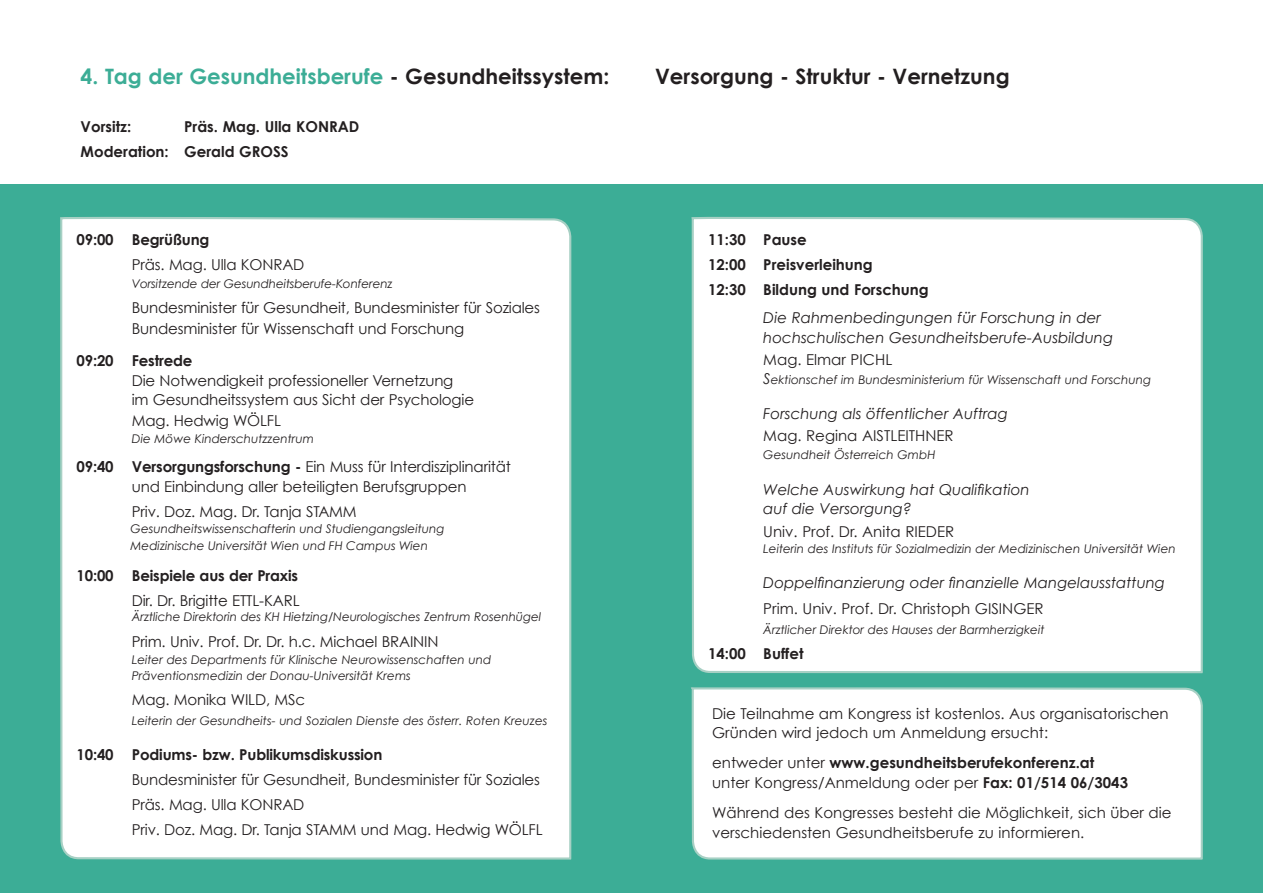
<style>
.page{position:relative;width:1263px;height:893px;background:#fff}
.page>*{position:absolute;margin:0;border:0;box-sizing:border-box;transform-origin:0 0}
.t1{font:700 21.15px "Century Gothic";color:#3cad96}
.t2{font:700 21.15px "Century Gothic";color:#231f20}
.t3{font:15px/19.5px "Century Gothic";letter-spacing:-.01em;color:#231f20}
.t4{font:700 15px/25.5px "Century Gothic";color:#231f20}
.t5{font:italic 15px/19.5px "Century Gothic";color:#231f20}
.t6{font:italic 12px/16.5px "Century Gothic";color:#231f20}
.s1{color:#231f20}
.s2{font-weight:700}
.s3{font-size:15px}
.s4{font-weight:400}
</style>
<div class="page">
<div style="left:0;top:185px;width:1263px;height:708px;background:#3cad96"></div>
<div style="left:60px;top:216px;width:512px;height:644px;background:#fff"></div>
<div style="left:691px;top:216px;width:512px;height:458px;background:#fff"></div>
<div style="left:691px;top:687px;width:512px;height:173px;background:#fff"></div>
<p class="t1" style="left:81px;top:63px;width:530px">4. Tag der Gesundheitsberufe <span class="s1">- Gesundheitssystem:</span></p>
<p class="t2" style="left:655px;top:63px;width:356px">Versorgung - Struktur - Vernetzung</p>
<p class="t4" style="left:81px;top:113px;width:52px">Vorsitz:</p>
<p class="t4" style="left:81px;top:113px;width:280px;text-indent:104px">Präs. Mag. Ulla KONRAD<br>Moderation: Gerald GROSS</p>
<p class="t4" style="left:77px;top:227px;width:134px">09:00 Begrüßung</p>
<p class="t3" style="left:132px;top:255px;width:174px">Präs. Mag. Ulla KONRAD</p>
<p class="t6" style="left:132px;top:275px;width:262px">Vorsitzende der Gesundheitsberufe-Konferenz</p>
<p class="t3" style="left:132px;top:298px;width:410px">Bundesminister für Gesundheit, Bundesminister für Soziales</p>
<p class="t3" style="left:132px;top:318px;width:334px">Bundesminister für Wissenschaft und Forschung</p>
<p class="t3" style="left:132px;top:351px;width:344px;text-indent:-55px"><span class="s2">09:20 Festrede<br></span>Die Notwendigkeit professioneller Vernetzung<br>im Gesundheitssystem aus Sicht der Psychologie</p>
<p class="t3" style="left:132px;top:411px;width:151px">Mag. Hedwig WÖLFL</p>
<p class="t6" style="left:132px;top:430px;width:184px">Die Möwe Kinderschutzzentrum</p>
<p class="t3" style="left:132px;top:457px;width:381px;text-indent:-55px"><span class="s2">09:40 Versorgungsforschung -</span> Ein Muss für Interdisziplinarität und Einbindung aller beteiligten Berufsgruppen</p>
<p class="t3" style="left:132px;top:501px;width:226px">Priv. Doz. Mag. Dr. Tanja STAMM</p>
<p class="t6" style="left:131px;top:521px;width:315px">Gesundheitswissenschafterin und Studiengangsleitung<br>Medizinische Universität Wien und FH Campus Wien</p>
<p class="t4" style="left:77px;top:562px;width:223px">10:00 Beispiele aus der Praxis</p>
<p class="t3" style="left:132px;top:591px;width:169px">Dir. Dr. Brigitte ETTL-KARL</p>
<p class="t6" style="left:132px;top:608px;width:411px">Ärztliche Direktorin des KH Hietzing/Neurologisches Zentrum Rosenhügel</p>
<p class="t3" style="left:132px;top:632px;width:308px">Prim. Univ. Prof. Dr. Dr. h.c. Michael BRAININ</p>
<p class="t6" style="left:132px;top:651px;width:361px">Leiter des Departments für Klinische Neurowissenschaften und<br>Präventionsmedizin der Donau-Universität Krems</p>
<p class="t3" style="left:132px;top:690px;width:175px">Mag. Monika WILD, MSc</p>
<p class="t6" style="left:132px;top:712px;width:417px">Leiterin der Gesundheits- und Sozialen Dienste des österr. Roten Kreuzes</p>
<p class="t4" style="left:77px;top:742px;width:307px">10:40 Podiums- bzw. Publikumsdiskussion</p>
<p class="t3" style="left:132px;top:770px;width:410px">Bundesminister für Gesundheit, Bundesminister für Soziales</p>
<p class="t3" style="left:132px;top:795px;width:174px">Präs. Mag. Ulla KONRAD</p>
<p class="t3" style="left:132px;top:820px;width:412px">Priv. Doz. Mag. Dr. Tanja STAMM und Mag. Hedwig WÖLFL</p>
<p class="t4" style="left:708px;top:227px;width:100px">11:30 Pause</p>
<p class="t4" style="left:708px;top:252px;width:166px">12:00 Preisverleihung</p>
<p class="t4" style="left:708px;top:277px;width:222px">12:30 Bildung und Forschung</p>
<p class="t5" style="left:763px;top:308px;width:351px">Die Rahmenbedingungen für Forschung in der hochschulischen Gesundheitsberufe-Ausbildung</p>
<p class="t3" style="left:763px;top:349px;width:130px">Mag. Elmar PICHL</p>
<p class="t6" style="left:763px;top:372px;width:389px"><span class="s3">S</span>ektionschef im Bundesministerium für Wissenschaft und Forschung</p>
<p class="t5" style="left:763px;top:403px;width:246px">Forschung als öffentlicher Auftrag</p>
<p class="t3" style="left:763px;top:426px;width:192px">Mag. Regina AISTLEITHNER</p>
<p class="t6" style="left:763px;top:446px;width:174px">Gesundheit Österreich GmbH</p>
<p class="t5" style="left:763px;top:480px;width:268px">Welche Auswirkung hat Qualifikation auf die Versorgung?</p>
<p class="t3" style="left:763px;top:521px;width:192px">Univ. Prof. Dr. Anita RIEDER</p>
<p class="t6" style="left:763px;top:540px;width:414px">Leiterin des Instituts für Sozialmedizin der Medizinischen Universität Wien</p>
<p class="t5" style="left:763px;top:572px;width:403px">Doppelfinanzierung oder finanzielle Mangelausstattung</p>
<p class="t3" style="left:763px;top:599px;width:282px">Prim. Univ. Prof. Dr. Christoph GISINGER</p>
<p class="t6" style="left:763px;top:621px;width:283px">Ärztlicher Direktor des Hauses der Barmherzigkeit</p>
<p class="t4" style="left:708px;top:640px;width:97px">14:00 Buffet</p>
<p class="t3" style="left:712px;top:703px;width:458px">Die Teilnahme am Kongress ist kostenlos. Aus organisatorischen<br>Gründen wird jedoch um Anmeldung ersucht:</p>
<p class="t4" style="left:712px;top:753px;width:417px;line-height:19.5px"><span class="s4">entweder unter</span> www.gesundheitsberufekonferenz.at <span class="s4">unter Kongress/Anmeldung oder per</span> Fax: 01/514 06/3043</p>
<p class="t3" style="left:712px;top:803px;width:461px">Während des Kongresses besteht die Möglichkeit, sich über die verschiedensten Gesundheitsberufe zu informieren.</p>
</div>
